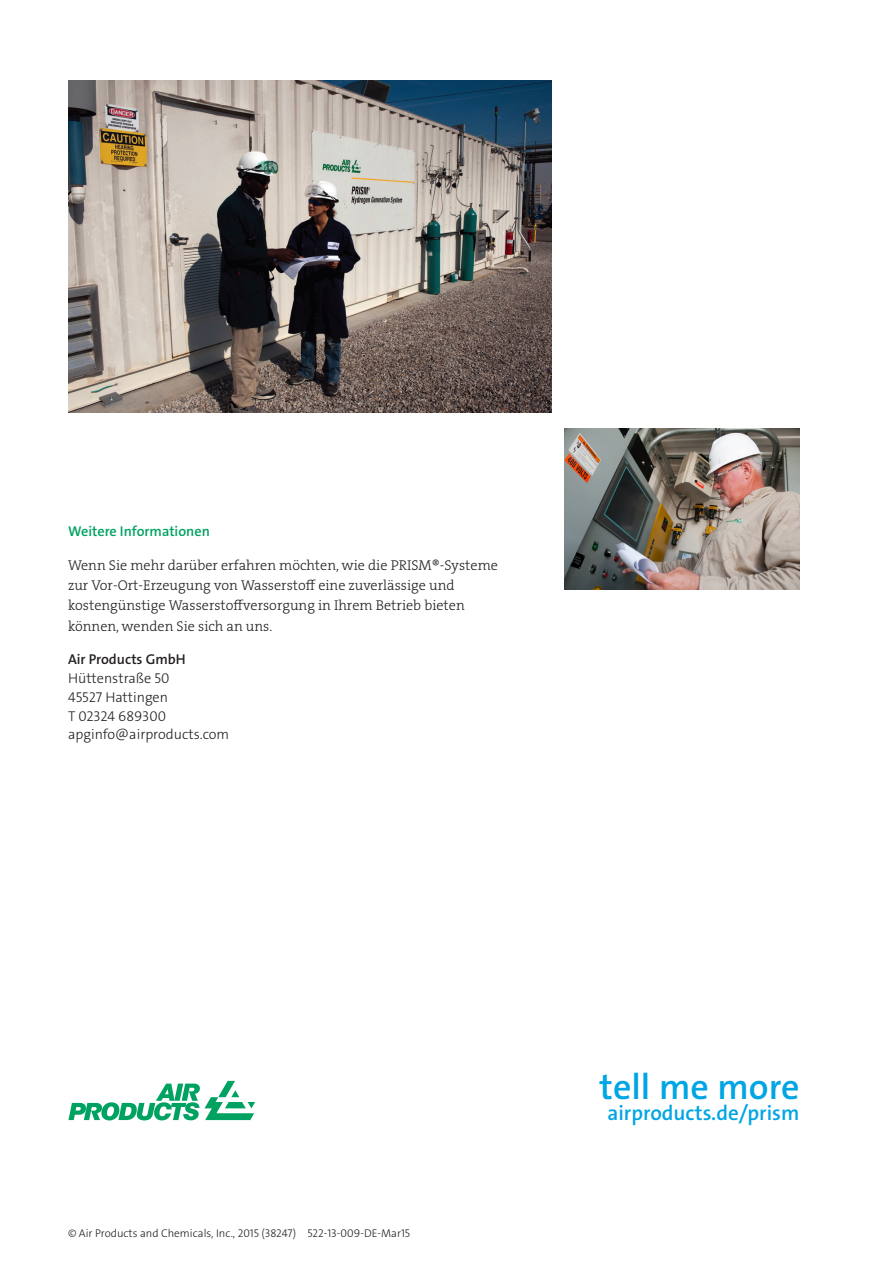
<style>
.page{position:relative;width:893px;height:1263px;background:#fff}
.page>*{position:absolute;margin:0;border:0;box-sizing:border-box;transform-origin:0 0}
.t1{font:600 36px "The Sans LF";color:#00a5e3}
.t2{font:600 21px "The Sans LF";color:#00a5e3}
.Body_copy{font:14.25px/20.2px "The Serif LP3 Lig";color:#231f20}
.Address{font:300 14.25px "The Sans LF";color:#231f20}
.For_more_info{font:600 14.25px "The Sans LF";color:#00a261}
.Address-2{font:600 14.25px "The Sans LF";color:#231f20}
.Copyright{font:300 11.25px "The Sans LF";color:#231f20}
</style>
<div class="page">
<svg style="left:68px;top:1081px;width:187px;height:39px"></svg>
<img style="left:68px;top:81px;width:483px;height:332px">
<img style="left:565px;top:428px;width:234px;height:162px">
<p class="For_more_info" style="left:68px;top:522px;width:143px">Weitere Informationen</p>
<p class="Body_copy" style="left:68px;top:555px;width:431px">Wenn Sie mehr darüber erfahren möchten, wie die PRISM®-Systeme zur Vor-Ort-Erzeugung von Wasserstoff eine zuverlässige und kostengünstige Wasserstoffversorgung in Ihrem Betrieb bieten können, wenden Sie sich an uns.</p>
<p class="Address-2" style="left:68px;top:650px;width:119px">Air Products GmbH</p>
<p class="Address" style="left:68px;top:669px;width:103px">Hüttenstraße 50</p>
<p class="Address" style="left:68px;top:688px;width:102px">45527 Hattingen</p>
<p class="Address" style="left:68px;top:707px;width:100px">T 02324 689300</p>
<p class="Address" style="left:68px;top:725px;width:163px">apginfo@airproducts.com</p>
<p class="Copyright" style="left:68px;top:1226px;width:344px">© Air Products and Chemicals, Inc., 2015 (38247) 522-13-009-DE-Mar15</p>
<p class="t1" style="left:600px;top:1064px;width:201px">tell me more</p>
<p class="t2" style="left:607px;top:1100px;width:193px">airproducts.de/prism</p>
</div>
